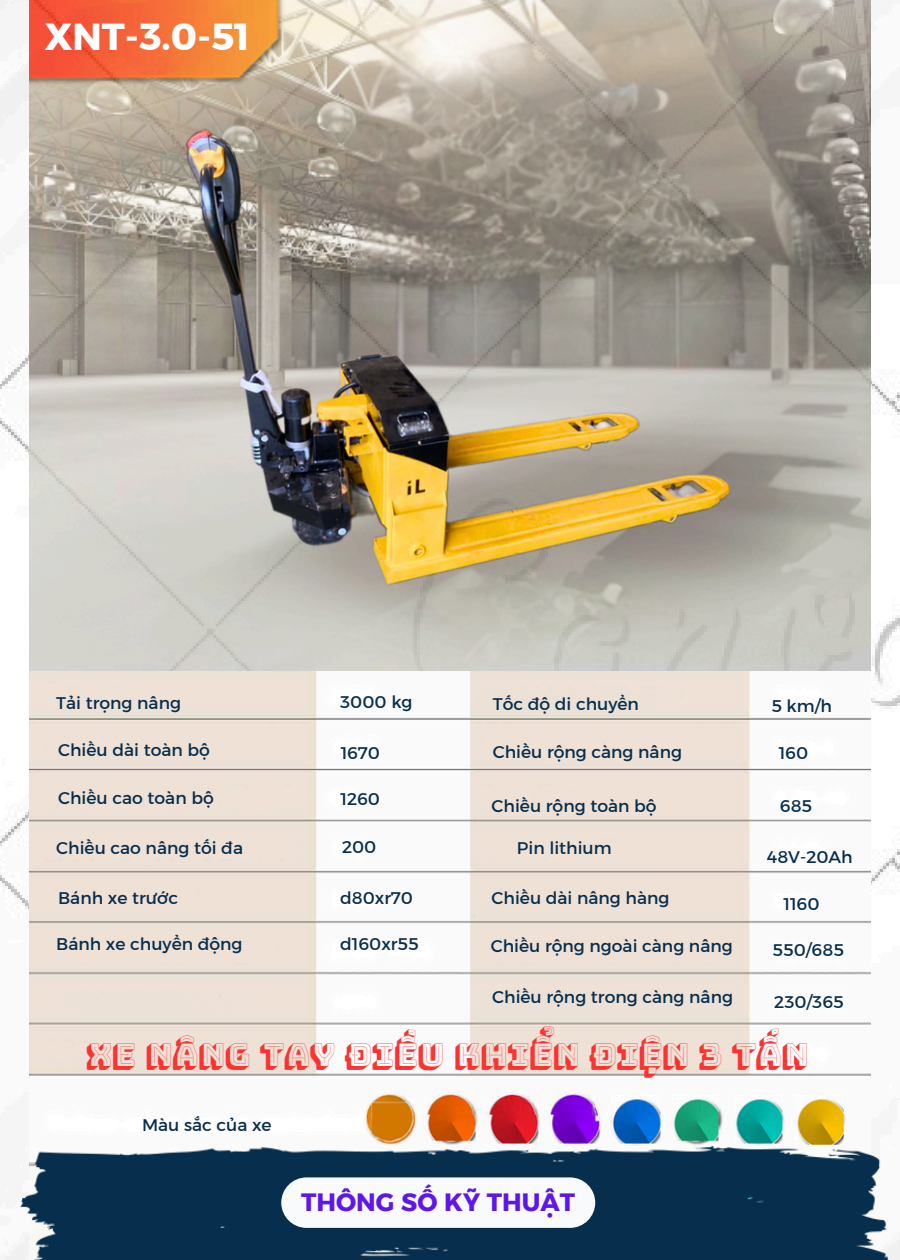
<style>
.page{position:relative;width:900px;height:1260px;background:#fff}
.page>*{position:absolute;margin:0;border:0;box-sizing:border-box;transform-origin:0 0}
.t1{font:37.5px "Kief Montaser Bold";color:#fff}
.t2{font:31.25px "Bungee Shade";color:#ff3131}
.t3{font:25px "Kief Montaser Bold";color:#5e17eb}
.t4{font:17.19px "Kief Montaser Regular";color:#072e4d}
</style>
<div class="page">
<img style="left:29px;top:0;width:841px;height:671px">
<img style="left:29px;top:671px;width:841px;height:476px">
<img style="left:10px;top:1147px;width:880px;height:113px">
<img style="left:66px;top:113px;width:771px;height:577px">
<div style="left:281px;top:1177px;width:314px;height:51px;background:#f8fafb;border-radius:25px"></div>
<p class="t1" style="left:45px;top:14px;width:207px">XNT-3.0-51</p>
<p class="t4" style="left:56px;top:692px;width:126px">Tải trọng nâng</p>
<p class="t4" style="left:58px;top:740px;width:153px">Chiều dài toàn bộ</p>
<p class="t4" style="left:58px;top:788px;width:157px">Chiều cao toàn bộ</p>
<p class="t4" style="left:340px;top:691px;width:74px">3000 kg</p>
<p class="t4" style="left:493px;top:694px;width:148px">Tốc độ di chuyển</p>
<p class="t4" style="left:771px;top:695px;width:62px">5 km/h</p>
<p class="t4" style="left:341px;top:743px;width:41px">1670</p>
<p class="t4" style="left:493px;top:742px;width:191px">Chiều rộng càng nâng</p>
<p class="t4" style="left:779px;top:742px;width:31px">160</p>
<p class="t4" style="left:341px;top:788px;width:41px">1260</p>
<p class="t4" style="left:492px;top:796px;width:166px">Chiều rộng toàn bộ</p>
<p class="t4" style="left:780px;top:796px;width:34px">685</p>
<p class="t4" style="left:56px;top:838px;width:188px">Chiều cao nâng tối đa</p>
<p class="t4" style="left:342px;top:836px;width:36px">200</p>
<p class="t4" style="left:58px;top:887px;width:121px">Bánh xe trước</p>
<p class="t4" style="left:340px;top:887px;width:74px">d80xr70</p>
<p class="t4" style="left:56px;top:933px;width:188px">Bánh xe chuyển động</p>
<p class="t4" style="left:340px;top:933px;width:80px">d160xr55</p>
<p class="t4" style="left:517px;top:838px;width:96px">Pin lithium</p>
<p class="t4" style="left:767px;top:846px;width:87px">48V-20Ah</p>
<p class="t4" style="left:492px;top:887px;width:179px">Chiều dài nâng hàng</p>
<p class="t4" style="left:784px;top:893px;width:37px">1160</p>
<p class="t4" style="left:491px;top:935px;width:244px">Chiều rộng ngoài càng nâng</p>
<h2 class="t4" style="left:773px;top:940px;width:73px">550/685</h2>
<p class="t4" style="left:492px;top:986px;width:242px">Chiều rộng trong càng nâng</p>
<p class="t4" style="left:774px;top:991px;width:71px">230/365</p>
<p class="t2" style="left:86px;top:1039px;width:724px">XE NÂNG TAY ĐIỀU KHIỂN ĐIỆN 3 TẤN</p>
<p class="t4" style="left:142px;top:1115px;width:131px">Màu sắc của xe</p>
<p class="t3" style="left:301px;top:1187px;width:275px">THÔNG SỐ KỸ THUẬT</p>
</div>
